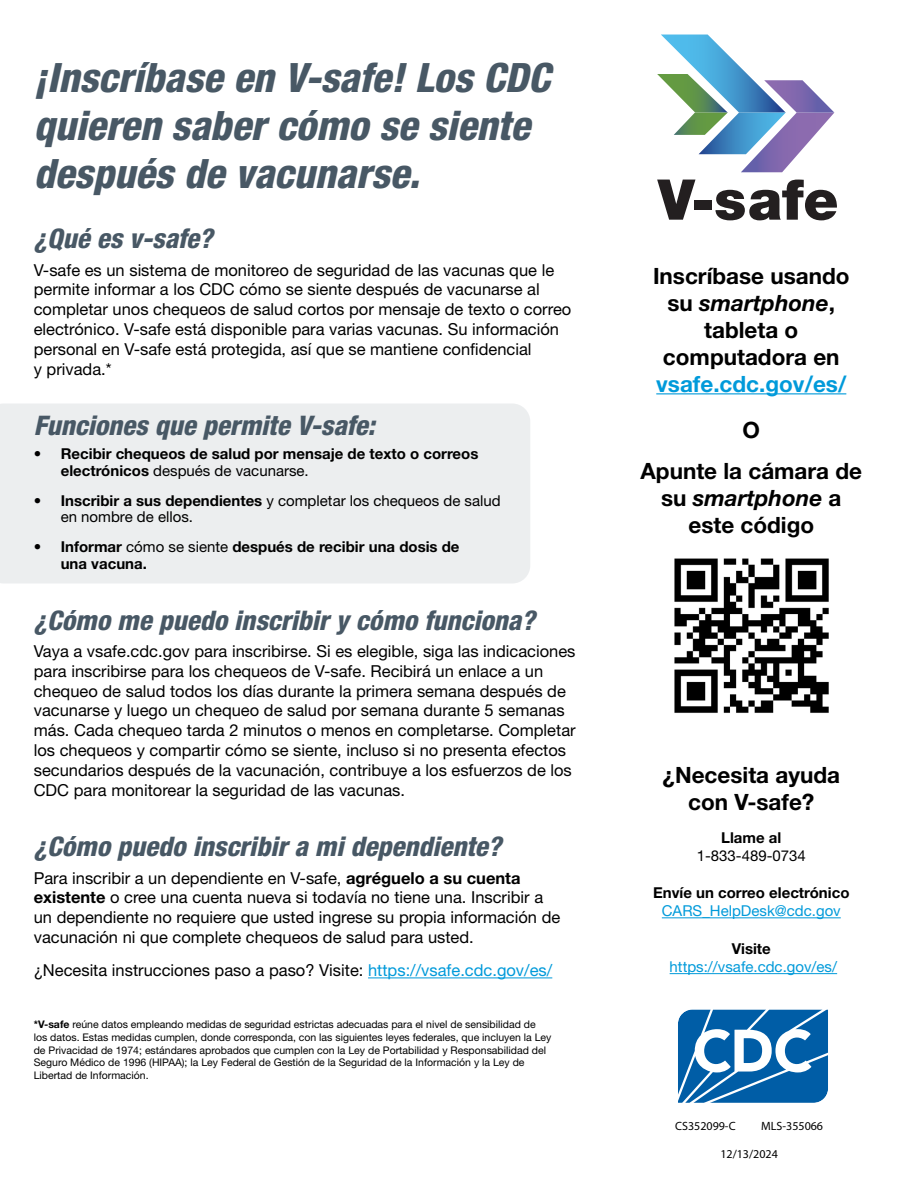
<style>
.page{position:relative;width:918px;height:1188px;background:#fff}
.page>*{position:absolute;margin:0;border:0;box-sizing:border-box;transform-origin:0 0}
.t1{font:italic 800 condensed 40.5px/48px "Helvetica Neue LT Std";color:#485865}
.t2{font:italic 800 condensed 27px "Helvetica Neue LT Std";color:#485865}
.t3{font:700 22.5px/27px "Helvetica Neue LT Std";color:#000;text-align:center}
.t4{font:16.5px/19.8px "Helvetica Neue LT Std";color:#000}
.t5{font:700 15px/16.5px "Helvetica Neue LT Std";color:#000}
.t6{font:15px/16.5px "Helvetica Neue LT Std";color:#000}
.t7{font:15px "Helvetica Neue LT Std";color:#009ada}
.t8{font:12px "Myriad Pro";color:#000}
.t9{font:10.5px/12.6px "Helvetica Neue LT Std";color:#000}
.s1{font-weight:400}
.s2{font-weight:700}
.s3{color:#009ada}
.s4{font-style:italic}
</style>
<div class="page">
<div style="left:0;top:404px;width:530px;height:179px;background:#eceeef"></div>
<svg style="left:657px;top:180px;width:38px;height:40px"></svg>
<div style="left:694px;top:200px;width:18px;height:9px;background:#231f20"></div>
<svg style="left:715px;top:180px;width:122px;height:40px"></svg>
<svg style="left:657px;top:35px;width:177px;height:137px"></svg>
<hr style="left:368px;top:977px;width:184px;height:1px;background:#009ada">
<hr style="left:656px;top:393px;width:190px;height:1px;background:#009ada">
<img style="left:674px;top:558px;width:155px;height:155px">
<hr style="left:662px;top:917px;width:179px;height:1px;background:#009ada">
<hr style="left:670px;top:973px;width:167px;height:1px;background:#009ada">
<svg style="left:678px;top:1009px;width:150px;height:94px"></svg>
<h1 class="t1" style="left:34px;top:53px;width:518px">¡Inscríbase en V-safe! Los CDC quieren saber cómo se siente después de vacunarse.</h1>
<h1 class="t2" style="left:34px;top:222px;width:180px">¿Qué es v-safe?</h1>
<p class="t4" style="left:34px;top:260px;width:539px">V-safe es un sistema de monitoreo de seguridad de las vacunas que le permite informar a los CDC cómo se siente después de vacunarse al completar unos chequeos de salud cortos por mensaje de texto o correo electrónico. V-safe está disponible para varias vacunas. Su información personal en V-safe está protegida, así que se mantiene confidencial<br>y privada.*</p>
<h1 class="t2" style="left:34px;top:409px;width:343px">Funciones que permite V-safe:</h1>
<p class="t5" style="left:61px;top:445px;width:419px;text-indent:-27px">• Recibir chequeos de salud por mensaje de texto o correos electrónicos <span class="s1">después de vacunarse.</span></p>
<p class="t6" style="left:61px;top:492px;width:442px;text-indent:-27px"><span class="s2">• Inscribir a sus dependientes</span> y completar los chequeos de salud en nombre de ellos.</p>
<p class="t5" style="left:61px;top:538px;width:400px;text-indent:-27px">• Informar <span class="s1">cómo se siente</span> después de recibir una dosis de una vacuna.</p>
<h1 class="t2" style="left:34px;top:603px;width:503px">¿Cómo me puedo inscribir y cómo funciona?</h1>
<p class="t4" style="left:34px;top:641px;width:543px">Vaya a vsafe.cdc.gov para inscribirse. Si es elegible, siga las indicaciones para inscribirse para los chequeos de V-safe. Recibirá un enlace a un chequeo de salud todos los días durante la primera semana después de vacunarse y luego un chequeo de salud por semana durante 5 semanas más. Cada chequeo tarda 2 minutos o menos en completarse. Completar los chequeos y compartir cómo se siente, incluso si no presenta efectos secundarios después de la vacunación, contribuye a los esfuerzos de los CDC para monitorear la seguridad de las vacunas.</p>
<h1 class="t2" style="left:34px;top:830px;width:469px">¿Cómo puedo inscribir a mi dependiente?</h1>
<p class="t4" style="left:34px;top:868px;width:528px">Para inscribir a un dependiente en V-safe, <span class="s2">agréguelo a su cuenta existente</span> o cree una cuenta nueva si todavía no tiene una. Inscribir a un dependiente no requiere que usted ingrese su propia información de vacunación ni que complete chequeos de salud para usted.</p>
<p class="t4" style="left:34px;top:960px;width:520px">¿Necesita instrucciones paso a paso? Visite: <span class="s3">https://vsafe.cdc.gov/es/</span></p>
<p class="t9" style="left:34px;top:1018px;width:519px"><span class="s2">*V-safe</span> reúne datos empleando medidas de seguridad estrictas adecuadas para el nivel de sensibilidad de los datos. Estas medidas cumplen, donde corresponda, con las siguientes leyes federales, que incluyen la Ley de Privacidad de 1974; estándares aprobados que cumplen con la Ley de Portabilidad y Responsabilidad del Seguro Médico de 1996 (HIPAA); la Ley Federal de Gestión de la Seguridad de la Información y la Ley de Libertad de Información.</p>
<p class="t3" style="left:653px;top:262px;width:198px">Inscríbase usando su <span class="s4">smartphone</span>, tableta o computadora en <span class="s3">vsafe.cdc.gov/es/</span></p>
<p class="t3" style="left:743px;top:416px;width:19px">O</p>
<p class="t3" style="left:641px;top:457px;width:223px">Apunte la cámara de su <span class="s4">smartphone</span> a este código</p>
<p class="t3" style="left:663px;top:761px;width:179px">¿Necesita ayuda con V-safe?</p>
<p class="t5" style="left:721px;top:829px;width:62px">Llame al</p>
<p class="t6" style="left:697px;top:847px;width:111px">1-833-489-0734</p>
<p class="t5" style="left:653px;top:884px;width:198px">Envíe un correo electrónico</p>
<p class="t7" style="left:662px;top:902px;width:180px">CARS_HelpDesk@cdc.gov</p>
<p class="t5" style="left:732px;top:940px;width:41px">Visite</p>
<p class="t7" style="left:670px;top:958px;width:169px">https://vsafe.cdc.gov/es/</p>
<p class="t8" style="left:675px;top:1120px;width:62px">CS352099-C</p>
<p class="t8" style="left:761px;top:1120px;width:63px">MLS-355066</p>
<p class="t8" style="left:720px;top:1148px;width:59px">12/13/2024</p>
</div>
